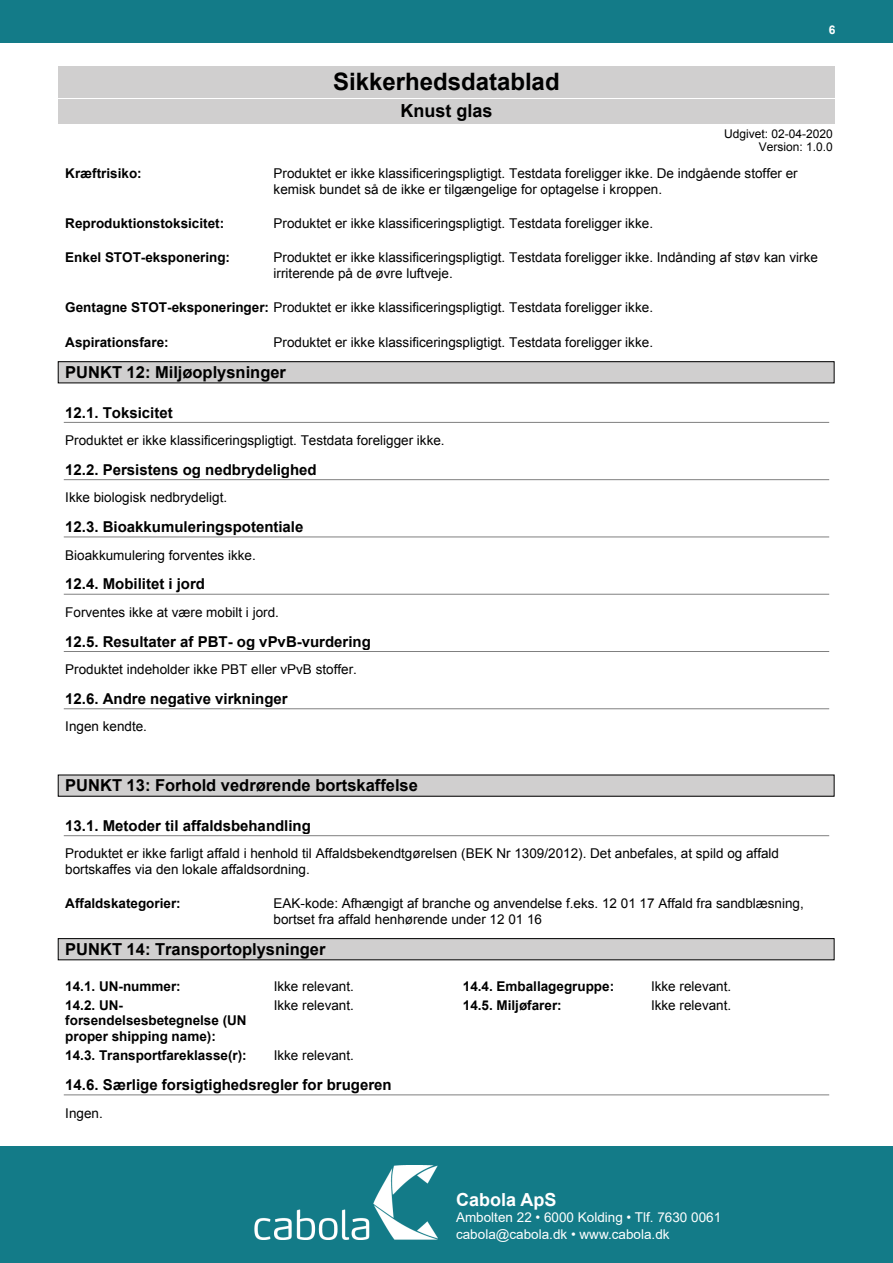
<style>
.page{position:relative;width:893px;height:1263px;background:#fff}
.page>*{position:absolute;margin:0;border:0;box-sizing:border-box;transform-origin:0 0}
.t1{font:700 24px "Arial";color:#000}
.t2{font:700 18px "Arial";color:#000}
.t3{font:700 18px "Arial";color:#fff}
.t4{font:700 16.5px "Arial";color:#000}
.t5{font:700 15px "Arial";color:#000}
.t6{font:13.5px/15.5px "Arial";color:#000}
.t7{font:700 13.5px/15.5px "Arial";color:#000}
.t8{font:13.5px/16.5px "Arial";color:#fff}
.t9{font:12px/13.8px "Arial";color:#000;text-align:right}
.t10{font:700 12px "Arial";color:#fff}
.s1{font-weight:700}
</style>
<div class="page">
<div style="left:58px;top:99px;width:776px;height:25px;background:#d0cfcf"></div>
<div style="left:58px;top:67px;width:776px;height:31px;background:#d0cfcf"></div>
<div style="left:58px;top:362px;width:776px;height:21px;background:#d0cfcf"></div>
<div style="left:58px;top:361px;width:776px;height:22px;border:1px solid #000"></div>
<hr style="left:64px;top:422px;width:765px;height:1px;background:#808080">
<hr style="left:64px;top:479px;width:765px;height:1px;background:#808080">
<hr style="left:64px;top:537px;width:765px;height:1px;background:#808080">
<hr style="left:64px;top:594px;width:765px;height:1px;background:#808080">
<hr style="left:64px;top:651px;width:765px;height:1px;background:#808080">
<hr style="left:64px;top:708px;width:765px;height:1px;background:#808080">
<div style="left:58px;top:775px;width:776px;height:21px;background:#d0cfcf"></div>
<hr style="left:64px;top:835px;width:765px;height:1px;background:#808080">
<div style="left:58px;top:938px;width:776px;height:22px;background:#d0cfcf"></div>
<div style="left:58px;top:938px;width:776px;height:22px;border:1px solid #000"></div>
<hr style="left:64px;top:1094px;width:765px;height:1px;background:#808080">
<div style="left:0;top:0;width:893px;height:43px;background:#137b88"></div>
<div style="left:0;top:1146px;width:893px;height:117px;background:#137b88"></div>
<img style="left:254px;top:1165px;width:183px;height:74px">
<p class="t1" style="left:333px;top:64px;width:228px">Sikkerhedsdatablad</p>
<p class="t2" style="left:400px;top:98px;width:93px">Knust glas</p>
<p class="t10" style="left:829px;top:22px;width:8px">6</p>
<p class="t9" style="left:724px;top:126px;width:110px">Udgivet: 02-04-2020<br>Version: 1.0.0</p>
<p class="t7" style="left:65px;top:166px;width:78px">Kræftrisiko:</p>
<p class="t6" style="left:274px;top:165px;width:526px">Produktet er ikke klassificeringspligtigt. Testdata foreligger ikke. De indgående stoffer er kemisk bundet så de ikke er tilgængelige for optagelse i kroppen.</p>
<p class="t7" style="left:65px;top:216px;width:160px">Reproduktionstoksicitet:</p>
<p class="t6" style="left:274px;top:215px;width:381px">Produktet er ikke klassificeringspligtigt. Testdata foreligger ikke.</p>
<p class="t7" style="left:65px;top:250px;width:166px">Enkel STOT-eksponering:</p>
<p class="t6" style="left:274px;top:250px;width:546px">Produktet er ikke klassificeringspligtigt. Testdata foreligger ikke. Indånding af støv kan virke irriterende på de øvre luftveje.</p>
<p class="t6" style="left:65px;top:300px;width:589px"><span class="s1">Gentagne STOT-eksponeringer:</span> Produktet er ikke klassificeringspligtigt. Testdata foreligger ikke.</p>
<p class="t7" style="left:65px;top:335px;width:105px">Aspirationsfare:</p>
<p class="t6" style="left:274px;top:334px;width:381px">Produktet er ikke klassificeringspligtigt. Testdata foreligger ikke.</p>
<p class="t4" style="left:65px;top:360px;width:222px">PUNKT 12: Miljøoplysninger</p>
<p class="t5" style="left:65px;top:402px;width:109px">12.1. Toksicitet</p>
<p class="t6" style="left:65px;top:432px;width:381px">Produktet er ikke klassificeringspligtigt. Testdata foreligger ikke.</p>
<p class="t5" style="left:65px;top:459px;width:253px">12.2. Persistens og nedbrydelighed</p>
<p class="t6" style="left:65px;top:490px;width:164px">Ikke biologisk nedbrydeligt.</p>
<p class="t5" style="left:65px;top:516px;width:240px">12.3. Bioakkumuleringspotentiale</p>
<p class="t6" style="left:65px;top:547px;width:192px">Bioakkumulering forventes ikke.</p>
<p class="t5" style="left:65px;top:574px;width:141px">12.4. Mobilitet i jord</p>
<p class="t6" style="left:65px;top:604px;width:215px">Forventes ikke at være mobilt i jord.</p>
<p class="t5" style="left:65px;top:631px;width:307px">12.5. Resultater af PBT- og vPvB-vurdering</p>
<p class="t6" style="left:65px;top:662px;width:293px">Produktet indeholder ikke PBT eller vPvB stoffer.</p>
<p class="t5" style="left:65px;top:688px;width:224px">12.6. Andre negative virkninger</p>
<p class="t6" style="left:65px;top:719px;width:83px">Ingen kendte.</p>
<p class="t4" style="left:65px;top:774px;width:354px">PUNKT 13: Forhold vedrørende bortskaffelse</p>
<p class="t5" style="left:65px;top:815px;width:247px">13.1. Metoder til affaldsbehandling</p>
<p class="t6" style="left:65px;top:846px;width:715px">Produktet er ikke farligt affald i henhold til Affaldsbekendtgørelsen (BEK Nr 1309/2012). Det anbefales, at spild og affald bortskaffes via den lokale affaldsordning.</p>
<p class="t7" style="left:65px;top:896px;width:117px">Affaldskategorier:</p>
<p class="t6" style="left:274px;top:896px;width:532px">EAK-kode: Afhængigt af branche og anvendelse f.eks. 12 01 17 Affald fra sandblæsning, bortset fra affald henhørende under 12 01 16</p>
<p class="t4" style="left:65px;top:937px;width:262px">PUNKT 14: Transportoplysninger</p>
<p class="t7" style="left:65px;top:979px;width:117px">14.1. UN-nummer:</p>
<p class="t6" style="left:274px;top:978px;width:82px">Ikke relevant.</p>
<p class="t7" style="left:463px;top:979px;width:153px">14.4. Emballagegruppe:</p>
<p class="t6" style="left:651px;top:978px;width:82px">Ikke relevant.</p>
<p class="t7" style="left:65px;top:997px;width:183px">14.2. UN&shy;forsendelsesbetegnelse (UN proper shipping name):</p>
<p class="t6" style="left:274px;top:997px;width:82px">Ikke relevant.</p>
<p class="t7" style="left:463px;top:997px;width:100px">14.5. Miljøfarer:</p>
<p class="t6" style="left:651px;top:997px;width:82px">Ikke relevant.</p>
<p class="t7" style="left:65px;top:1047px;width:183px">14.3. Transportfareklasse(r):</p>
<p class="t6" style="left:274px;top:1047px;width:82px">Ikke relevant.</p>
<p class="t5" style="left:65px;top:1074px;width:328px">14.6. Særlige forsigtighedsregler for brugeren</p>
<p class="t6" style="left:65px;top:1105px;width:39px">Ingen.</p>
<h2 class="t3" style="left:456px;top:1187px;width:102px">Cabola ApS</h2>
<p class="t8" style="left:456px;top:1209px;width:267px">Ambolten 22 • 6000 Kolding • Tlf. 7630 0061 cabola@cabola.dk • www.cabola.dk</p>
</div>
